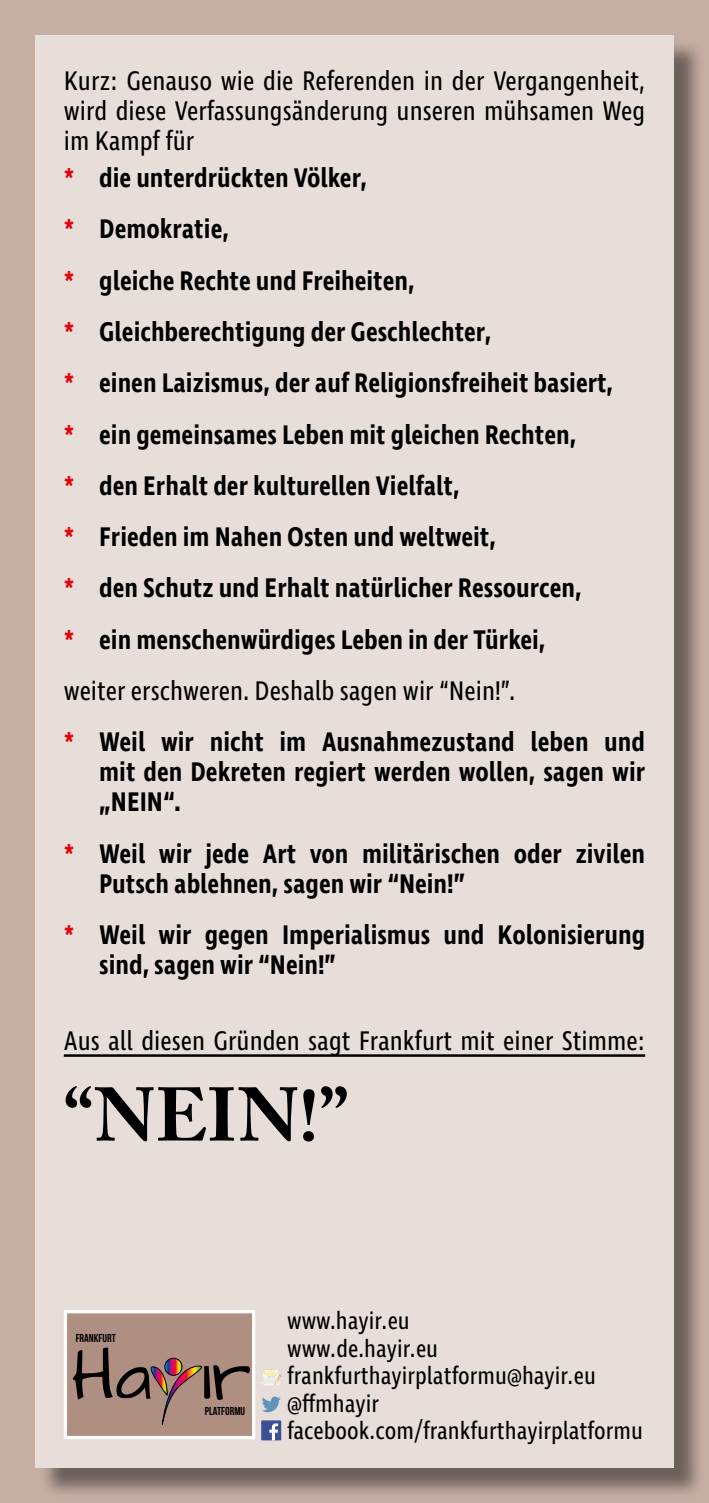
<style>
.page{position:relative;width:709px;height:1503px;background:#fff}
.page>*{position:absolute;margin:0;border:0;box-sizing:border-box;transform-origin:0 0}
.t1{font:700 75px "Adobe Caslon Pro";color:#000}
.t2{font:57.75px "Architects Daughter";color:#000}
.t3{font:600 27.5px/51.2px "Ingra Cd";color:#000}
.t4{font:27.5px/30px "Ingra Cd";color:#000;text-align:justify}
.t5{font:25px/27.5px "Ingra Cd";color:#000}
.t6{font:11.5px "Bebas Neue";color:#000}
.s1{color:#e3000b}
.s2{font-weight:400}
</style>
<div class="page">
<div style="left:0;top:0;width:709px;height:1502px;background:#c5aea3"></div>
<div style="left:39px;top:39px;width:666px;height:1459px;background:#000;opacity:.75"></div>
<div style="left:35px;top:35px;width:639px;height:1432px;background:#e7deda"></div>
<div style="left:65px;top:1311px;width:189px;height:126px;background:#af8f81"></div>
<svg style="left:150px;top:1364px;width:52px;height:61px"></svg>
<svg style="left:165px;top:1358px;width:17px;height:17px"></svg>
<div style="left:164px;top:1357px;width:18px;height:18px;border:1px solid #000;border-radius:50%"></div>
<div style="left:64px;top:1310px;width:191px;height:129px;border:3px solid #fff"></div>
<hr style="left:64px;top:1054px;width:581px;height:2px;background:#000">
<div style="left:261px;top:1420px;width:20px;height:20px;background:#3b5093"></div>
<svg style="left:269px;top:1423px;width:9px;height:17px"></svg>
<svg style="left:262px;top:1396px;width:19px;height:16px"></svg>
<svg style="left:261px;top:1369px;width:20px;height:16px"></svg>
<p class="t4" style="left:64px;top:67px;width:583px">Kurz: Genauso wie die Referenden in der Vergangenheit, wird diese Verfassungsänderung unseren mühsamen Weg im Kampf für</p>
<p class="t3" style="left:64px;top:154px;width:583px"><span class="s1">*</span> die unterdrückten Völker,<br><span class="s1">*</span> Demokratie,<br><span class="s1">*</span> gleiche Rechte und Freiheiten,<br><span class="s1">*</span> Gleichberechtigung der Geschlechter,<br><span class="s1">*</span> einen Laizismus, der auf Religionsfreiheit basiert,<br><span class="s1">*</span> ein gemeinsames Leben mit gleichen Rechten,<br><span class="s1">*</span> den Erhalt der kulturellen Vielfalt,<br><span class="s1">*</span> Frieden im Nahen Osten und weltweit,<br><span class="s1">*</span> den Schutz und Erhalt natürlicher Ressourcen,<br><span class="s1">*</span> ein menschenwürdiges Leben in der Türkei,<br><span class="s2">weiter erschweren. Deshalb sagen wir “Nein!”.<br></span><span class="s1">*</span> Weil wir nicht im Ausnahmezustand leben und</p>
<p class="t3" style="left:99px;top:758px;width:547px;line-height:30px">mit den Dekreten regiert werden wollen, sagen wir „NEIN“.</p>
<p class="t3" style="left:99px;top:839px;width:547px;line-height:30px;text-indent:-35px"><span class="s1">*</span> Weil wir jede Art von militärischen oder zivilen<br>Putsch ablehnen, sagen wir “Nein!”</p>
<p class="t3" style="left:99px;top:921px;width:547px;line-height:30px;text-indent:-35px"><span class="s1">*</span> Weil wir gegen Imperialismus und Kolonisierung sind, sagen wir “Nein!”</p>
<p class="t4" style="left:64px;top:1027px;width:583px">Aus all diesen Gründen sagt Frankfurt mit einer Stimme:</p>
<h1 class="t1" style="left:64px;top:1070px;width:286px">“NEIN!”</h1>
<p class="t6" style="left:76px;top:1331px;width:42px">FRANKFURT</p>
<h2 class="t2" style="left:71px;top:1345px;width:181px">Ha ır</h2>
<p class="t6" style="left:205px;top:1404px;width:42px">PLATFORMU</p>
<p class="t5" style="left:287px;top:1308px;width:357px">www.hayir.eu<br>www.de.hayir.eu frankfurthayirplatformu@hayir.eu @ffmhayir facebook.com/frankfurthayirplatformu</p>
</div>
